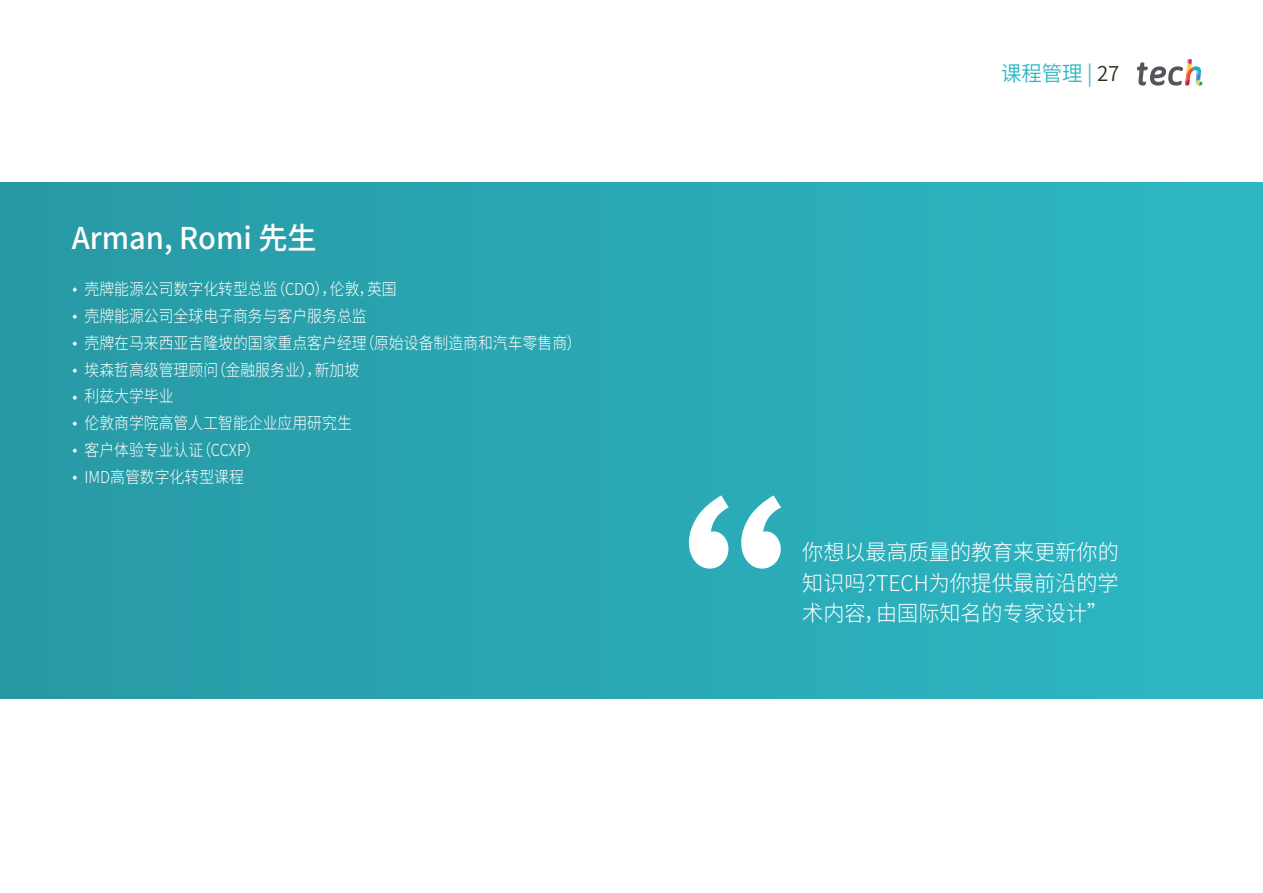
<style>
.page{position:relative;width:1263px;height:893px;background:#fff}
.page>*{position:absolute;margin:0;border:0;box-sizing:border-box;transform-origin:0 0}
.t1{font:500 30px "Source Han Sans CN";color:#fff}
.t2{font:300 21.75px/30.8px "Source Han Sans CN";color:#fff;text-align:justify}
.t3{font:21px "Source Han Sans CN";color:#2db8c5}
.t4{font:300 16.5px/26.7px "Source Han Sans CN";color:#fff;scale:.9 1}
.s1{color:#312e20}
</style>
<div class="page">
<div style="left:0;top:182px;width:1263px;height:516px;background:linear-gradient(to right,#2799a4,#2db7c5)"></div>
<svg style="left:1137px;top:59px;width:65px;height:27px"></svg>
<svg style="left:689px;top:495px;width:92px;height:74px"></svg>
<svg style="left:73px;top:288px;width:4px;height:5px"></svg>
<svg style="left:73px;top:314px;width:4px;height:5px"></svg>
<svg style="left:73px;top:341px;width:4px;height:5px"></svg>
<svg style="left:73px;top:368px;width:4px;height:5px"></svg>
<svg style="left:73px;top:395px;width:4px;height:5px"></svg>
<svg style="left:73px;top:421px;width:4px;height:5px"></svg>
<svg style="left:73px;top:448px;width:4px;height:5px"></svg>
<svg style="left:73px;top:475px;width:4px;height:5px"></svg>
<h1 class="t1" style="left:72px;top:221px;width:246px">Arman, Romi 先生</h1>
<p class="t4" style="left:85px;top:276px;width:554px">壳牌能源公司数字化转型总监（CDO），伦敦，英国<br>壳牌能源公司全球电子商务与客户服务总监<br>壳牌在马来西亚吉隆坡的国家重点客户经理（原始设备制造商和汽车零售商）埃森哲高级管理顾问（金融服务业），新加坡<br>利兹大学毕业<br>伦敦商学院高管人工智能企业应用研究生<br>客户体验专业认证（CCXP）<br>IMD高管数字化转型课程</p>
<p class="t3" style="left:1001px;top:61px;width:120px">课程管理 | <span class="s1">27</span></p>
<h2 class="t2" style="left:802px;top:537px;width:318px">你想以最高质量的教育来更新你的知识吗？TECH为你提供最前沿的学术内容，由国际知名的专家设计”</h2>
</div>
